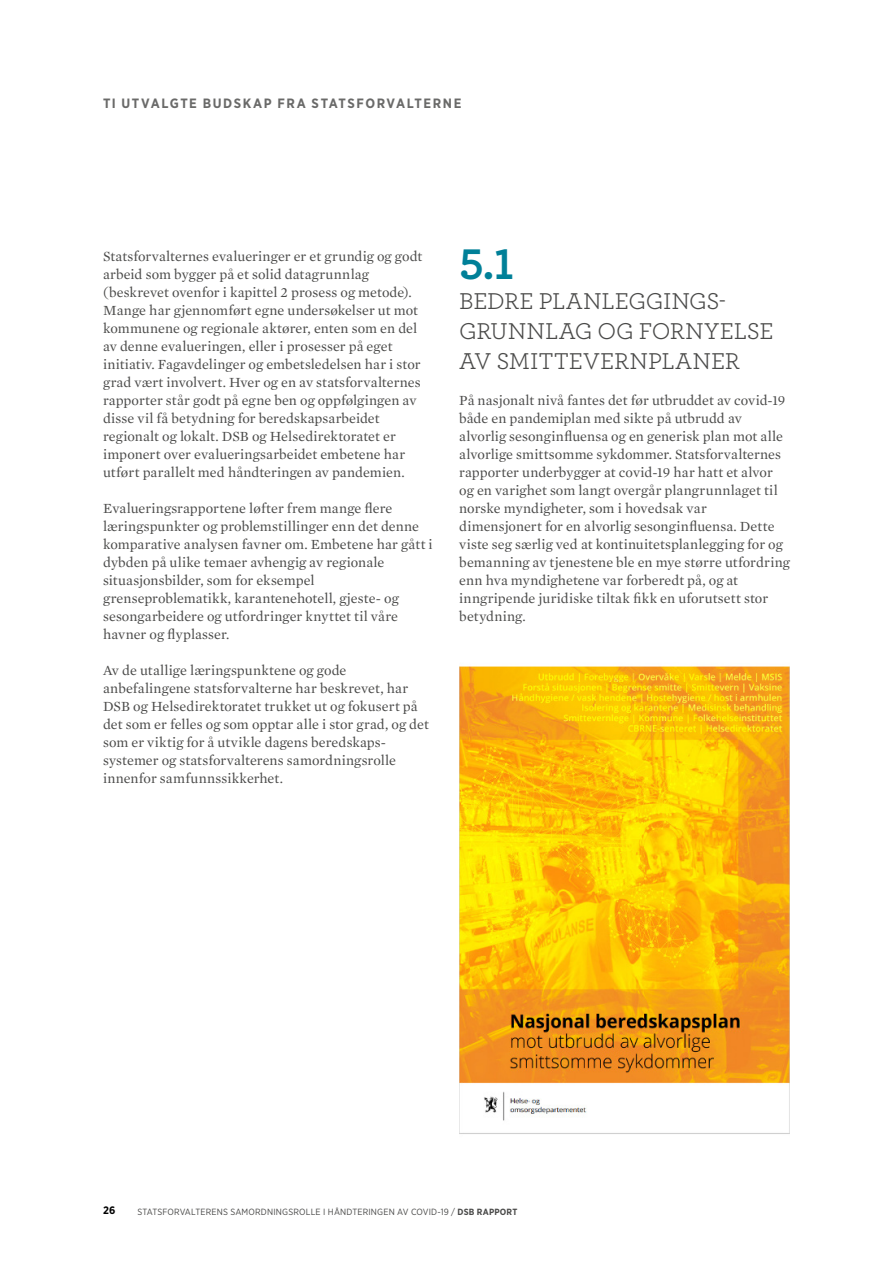
<style>
.page{position:relative;width:893px;height:1263px;background:#fff}
.page>*{position:absolute;margin:0;border:0;box-sizing:border-box;transform-origin:0 0}
.t1{font:700 45px "Archer";color:#008098}
.t2{font:24px/30px "Archer";letter-spacing:-.005em;color:#4a4a49}
.t3{font:14.25px/18px "Mercury Text G1";letter-spacing:.005em;color:#4a4a49}
.t4{font:700 13.5px "Gotham Narrow";letter-spacing:.125em;color:#6a6a69}
.t5{font:700 10.8px "Gotham Narrow";color:#000}
.t6{font:9px "Gotham Narrow";letter-spacing:.02em;color:#4a4a49}
.s1{font-weight:700}
</style>
<div class="page">
<img style="left:459px;top:666px;width:331px;height:468px">
<p class="t4" style="left:103px;top:95px;width:185px">TI UTVALGTE BUDSKAP FRA</p>
<p class="t4" style="left:312px;top:95px;width:11px">STATSFOR</p>
<p class="t4" style="left:387px;top:95px;width:76px">VALTERNE</p>
<p class="t3" style="left:103px;top:246px;width:321px">Statsforvalternes evalueringer er et grundig og godt arbeid som bygger på et solid datagrunnlag (beskrevet ovenfor i kapittel 2 prosess og metode).<br>Mange har gjennomført egne undersøkelser ut mot kommunene og regionale aktører, enten som en del av denne evalueringen, eller i prosesser på eget initiativ. Fagavdelinger og embetsledelsen har i stor grad vært involvert. Hver og en av statsforvalternes rapporter står godt på egne ben og oppfølgingen av disse vil få betydning for beredskapsarbeidet regionalt og lokalt. DSB og Helsedirektoratet er imponert over evalueringsarbeidet embetene har utført parallelt med håndteringen av pandemien.</p>
<p class="t3" style="left:103px;top:498px;width:331px">Evalueringsrapportene løfter frem mange flere læringspunkter og problemstillinger enn det denne komparative analysen favner om. Embetene har gått i dybden på ulike temaer avhengig av regionale situasjonsbilder, som for eksempel grenseproblematikk, karantenehotell, gjeste- og sesongarbeidere og utfordringer knyttet til våre havner og flyplasser.</p>
<p class="t3" style="left:103px;top:660px;width:327px">Av de utallige læringspunktene og gode anbefalingene statsforvalterne har beskrevet, har DSB og Helsedirektoratet trukket ut og fokusert på det som er felles og som opptar alle i stor grad, og det som er viktig for å utvikle dagens beredskaps&shy;systemer og statsforvalterens samordningsrolle innenfor samfunnssikkerhet.</p>
<h1 class="t1" style="left:459px;top:228px;width:56px">5.1</h1>
<h2 class="t2" style="left:459px;top:285px;width:316px">BEDRE PLANLEGGINGS-<br>GRUNNLAG OG FORNYELSE<br>AV SMITTEVERNPLANER</h2>
<p class="t3" style="left:459px;top:390px;width:332px">På nasjonalt nivå fantes det før utbruddet av covid-19 både en pandemiplan med sikte på utbrudd av alvorlig sesonginfluensa og en generisk plan mot alle alvorlige smittsomme sykdommer. Statsforvalternes rapporter underbygger at covid-19 har hatt et alvor og en varighet som langt overgår plangrunnlaget til norske myndigheter, som i hovedsak var dimensjonert for en alvorlig sesonginfluensa. Dette viste seg særlig ved at kontinuitetsplanlegging for og bemanning av tjenestene ble en mye større utfordring enn hva myndighetene var forberedt på, og at inngripende juridiske tiltak fikk en uforutsett stor betydning.</p>
<p class="t5" style="left:103px;top:1204px;width:14px">26</p>
<p class="t6" style="left:137px;top:1206px;width:381px">STATSFORVALTERENS SAMORDNINGSROLLE I HÅNDTERINGEN AV COVID-19 / <span class="s1">DSB RAPPORT</span></p>
</div>
